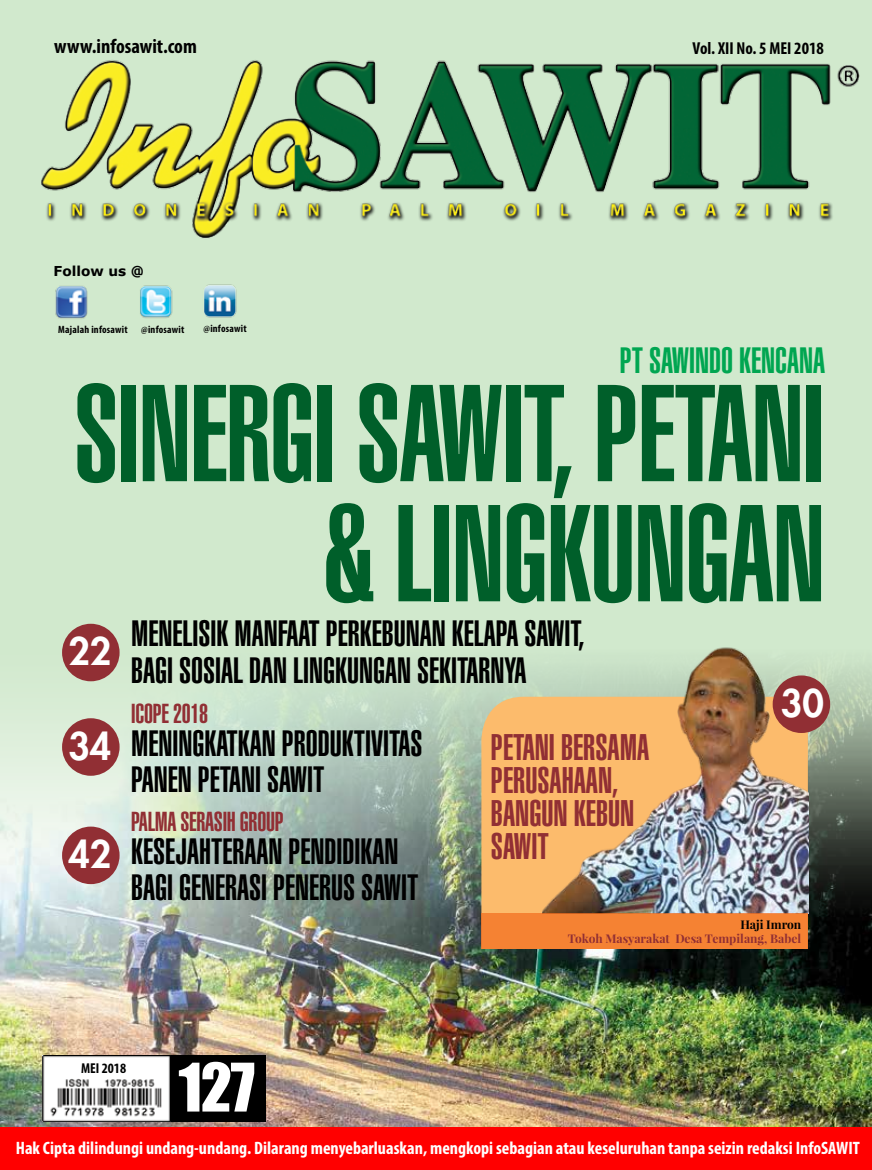
<style>
.page{position:relative;width:872px;height:1170px;background:#fff}
.page>*{position:absolute;margin:0;border:0;box-sizing:border-box;transform-origin:0 0}
.t1{font:900 extra-condensed 135.15px/120px "Helvetica";letter-spacing:-.01em;color:#005f2a;text-align:right}
.t2{font:61.8px "Impact";color:#fff}
.t3{font:800 37.05px "Futura";color:#fff}
.t4{font:900 extra-condensed 36.45px/33px "Helvetica";color:#912f34}
.t5{font:900 extra-condensed 36px "Helvetica";color:#000}
.t6{font:900 extra-condensed 36px "Helvetica";color:#00a651}
.t7{font:900 extra-condensed 27px "Helvetica";letter-spacing:-.01em;color:#912f34}
.t8{font:700 condensed 20.4px "Myriad Pro";color:#000}
.t9{font:700 condensed 18px "Myriad Pro";color:#fff}
.t10{font:700 condensed 17.4px "Myriad Pro";color:#000}
.t11{font:700 condensed 14.25px "Myriad Pro";color:#000}
.t12{font:700 13.65px "Verdana";color:#000}
.t13{font:700 12px "Playfair Display";color:#912f34}
.t14{font:700 12px "Playfair Display";color:#000}
.t15{font:700 condensed 10.5px "Myriad Pro";letter-spacing:.02em;color:#000}
.s1{font-family:"Futura";font-weight:800;font-stretch:normal;font-size:37.05px;color:#fff}
</style>
<div class="page">
<div style="left:0;top:0;width:872px;height:1169px;background:#d1e9cd"></div>
<img style="left:0;top:642px;width:872px;height:485px">
<img style="left:55px;top:286px;width:33px;height:33px">
<img style="left:140px;top:285px;width:33px;height:33px">
<img style="left:204px;top:284px;width:33px;height:34px">
<img style="left:41px;top:60px;width:819px;height:178px">
<img style="left:43px;top:1055px;width:128px;height:65px">
<div style="left:171px;top:1054px;width:95px;height:66px;background:#000"></div>
<div style="left:62px;top:623px;width:58px;height:58px;background:#912f34;border-radius:50%"></div>
<div style="left:481px;top:696px;width:61px;height:217px;background:#fcbb6c"></div>
<img style="left:542px;top:643px;width:266px;height:270px">
<div style="left:481px;top:913px;width:327px;height:35px;background:#f58233"></div>
<div style="left:772px;top:675px;width:58px;height:58px;background:#912f34;border-radius:50%"></div>
<div style="left:62px;top:826px;width:58px;height:58px;background:#912f34;border-radius:50%"></div>
<div style="left:62px;top:718px;width:58px;height:57px;background:#912f34;border-radius:50%"></div>
<div style="left:0;top:1127px;width:872px;height:42px;background:#f00"></div>
<p class="t8" style="left:54px;top:34px;width:144px">www.infosawit.com</p>
<p class="t10" style="left:692px;top:37px;width:133px">Vol. XII No. 5 MEI 2018</p>
<p class="t12" style="left:54px;top:263px;width:92px">Follow us @</p>
<p class="t15" style="left:58px;top:323px;width:71px">Majalah infosawit</p>
<p class="t15" style="left:141px;top:323px;width:45px">@infosawit</p>
<p class="t15" style="left:203px;top:322px;width:45px">@infosawit</p>
<p class="t6" style="left:620px;top:339px;width:181px">PT SAWINDO KENCANA</p>
<h1 class="t1" style="left:74px;top:375px;width:753px">SINERGI SAWIT, PETANI &amp; LINGKUNGAN</h1>
<p class="t3" style="left:68px;top:628px;width:44px">22</p>
<p class="t5" style="left:131px;top:613px;width:277px">MENELISIK MANFAAT PERKEBUNAN</p>
<p class="t5" style="left:452px;top:613px;width:134px">KELAPA SAWIT,</p>
<p class="t5" style="left:131px;top:649px;width:185px">BAGI SOSIAL DAN LINGKUNGAN</p>
<p class="t5" style="left:417px;top:649px;width:24px">SEKITARN</p>
<p class="t5" style="left:504px;top:649px;width:23px">YA</p>
<p class="t7" style="left:131px;top:697px;width:79px">ICOPE 2018</p>
<p class="t5" style="left:68px;top:722px;width:93px"><span class="s1">34</span> MENINGKATKAN</p>
<p class="t5" style="left:282px;top:722px;width:142px">PRODUKTIVITAS</p>
<p class="t5" style="left:131px;top:758px;width:90px">PANEN PETANI</p>
<p class="t5" style="left:267px;top:758px;width:25px">SAWIT</p>
<p class="t4" style="left:491px;top:731px;width:159px;text-indent:70px">BERSAMA<br>PERUSAHAAN,<br>BANGUN</p>
<p class="t4" style="left:491px;top:731px;width:24px">PETANI</p>
<p class="t4" style="left:574px;top:797px;width:48px">KEBUN</p>
<p class="t7" style="left:131px;top:806px;width:152px">PALMA SERASIH GROUP</p>
<p class="t5" style="left:68px;top:830px;width:156px"><span class="s1">42</span> KESEJAHTERAAN</p>
<p class="t5" style="left:288px;top:830px;width:78px">PENDIDIKAN</p>
<p class="t4" style="left:491px;top:830px;width:25px">SAWIT</p>
<p class="t5" style="left:131px;top:866px;width:61px">BAGI GENERA</p>
<p class="t5" style="left:249px;top:866px;width:49px">SI PENERU</p>
<p class="t5" style="left:343px;top:866px;width:43px">S SAWIT</p>
<p class="t3" style="left:781px;top:679px;width:44px">30</p>
<p class="t11" style="left:81px;top:1059px;width:46px">MEI 2018</p>
<h2 class="t2" style="left:178px;top:1039px;width:78px">127</h2>
<p class="t14" style="left:740px;top:916px;width:62px">Haji Imron</p>
<p class="t13" style="left:568px;top:930px;width:235px">Tokoh Masyarakat Desa Tempilang, Babel</p>
<p class="t9" style="left:16px;top:1136px;width:845px">Hak Cipta dilindungi undang-undang. Dilarang menyebarluaskan, mengkopi sebagian atau keseluruhan tanpa seizin redaksi InfoSAWIT</p>
</div>
